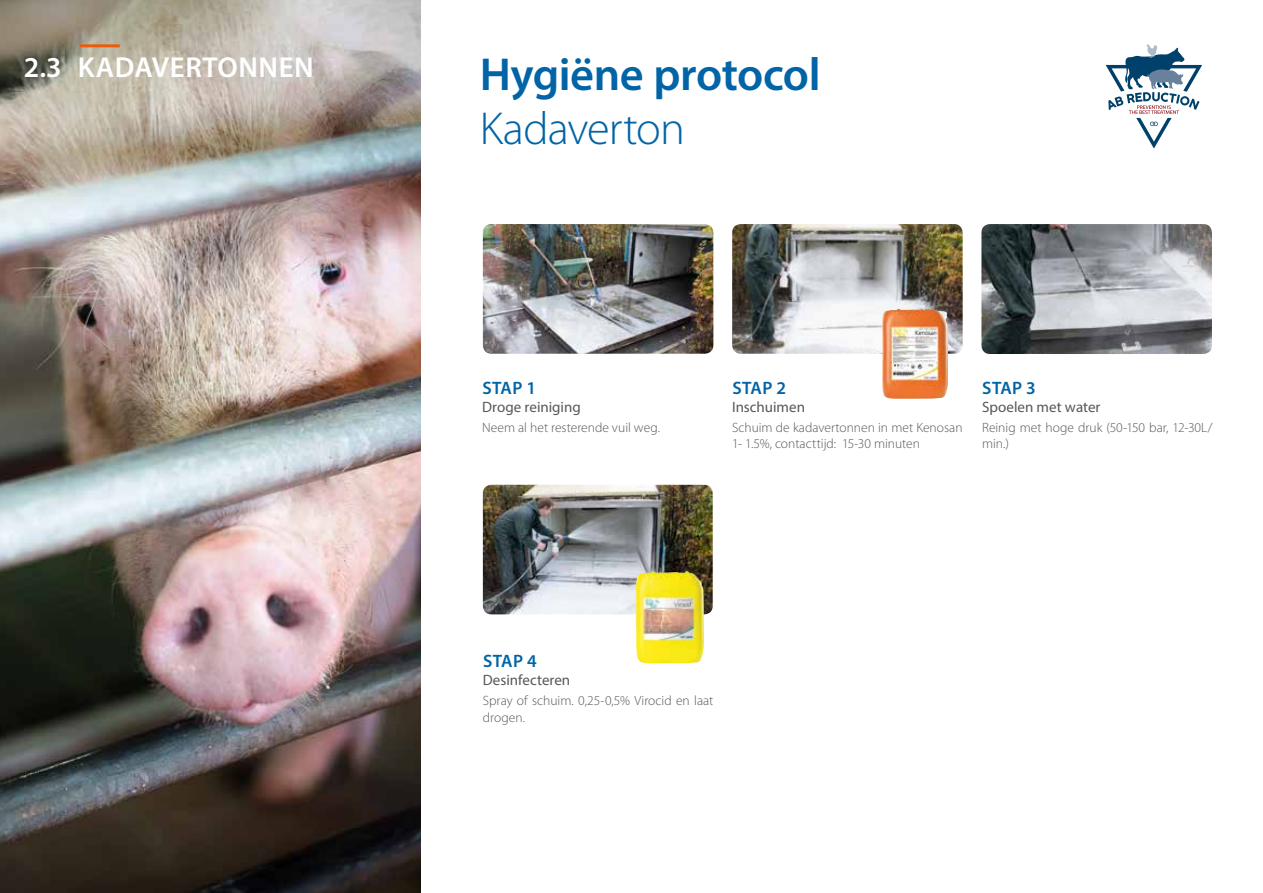
<style>
.page{position:relative;width:1263px;height:893px;background:#fff}
.page>*{position:absolute;margin:0;border:0;box-sizing:border-box;transform-origin:0 0}
.t1{font:600 46.35px "Myriad Pro";letter-spacing:-.01em;color:#0064a7}
.t2{font:300 46.35px "Myriad Pro";letter-spacing:-.02em;color:#0064a7}
.t3{font:600 28.95px "Myriad Pro";letter-spacing:.02em;color:#fff}
.t4{font:600 18px "Myriad Pro";letter-spacing:.02em;color:#0064a7}
.t5{font:15px "Myriad Pro";color:#575756}
.t6{font:300 13.5px/16.2px "Myriad Pro";color:#575756}
</style>
<div class="page">
<img style="left:0;top:0;width:421px;height:893px">
<svg style="left:1106px;top:44px;width:96px;height:105px"></svg>
<hr style="left:80px;top:44px;width:40px;height:3px;background:#ea5b0b">
<img style="left:483px;top:224px;width:230px;height:130px">
<img style="left:732px;top:224px;width:231px;height:130px">
<img style="left:981px;top:224px;width:231px;height:130px">
<img style="left:483px;top:485px;width:230px;height:129px">
<img style="left:882px;top:309px;width:66px;height:90px">
<img style="left:636px;top:571px;width:68px;height:92px">
<h2 class="t3" style="left:24px;top:49px;width:291px">2.3 KADAVERTONNEN</h2>
<h1 class="t1" style="left:480px;top:45px;width:342px">Hygiëne protocol</h1>
<h1 class="t2" style="left:480px;top:103px;width:207px">Kadaverton</h1>
<h3 class="t4" style="left:482px;top:376px;width:55px">STAP 1</h3>
<p class="t5" style="left:482px;top:397px;width:100px">Droge reiniging</p>
<p class="t6" style="left:482px;top:420px;width:179px">Neem al het resterende vuil weg.</p>
<h3 class="t4" style="left:732px;top:376px;width:55px">STAP 2</h3>
<p class="t5" style="left:732px;top:397px;width:74px">Inschuimen</p>
<p class="t6" style="left:732px;top:420px;width:232px">Schuim de kadavertonnen in met Kenosan<br>1- 1.5%, contacttijd: 15-30 minuten</p>
<h3 class="t4" style="left:982px;top:376px;width:55px">STAP 3</h3>
<p class="t5" style="left:982px;top:397px;width:120px">Spoelen met water</p>
<p class="t6" style="left:982px;top:420px;width:232px">Reinig met hoge druk (50-150 bar, 12-30L/ min.)</p>
<h3 class="t4" style="left:483px;top:649px;width:55px">STAP 4</h3>
<p class="t5" style="left:483px;top:671px;width:89px">Desinfecteren</p>
<p class="t6" style="left:483px;top:693px;width:232px">Spray of schuim. 0,25-0,5% Virocid en laat drogen.</p>
</div>
